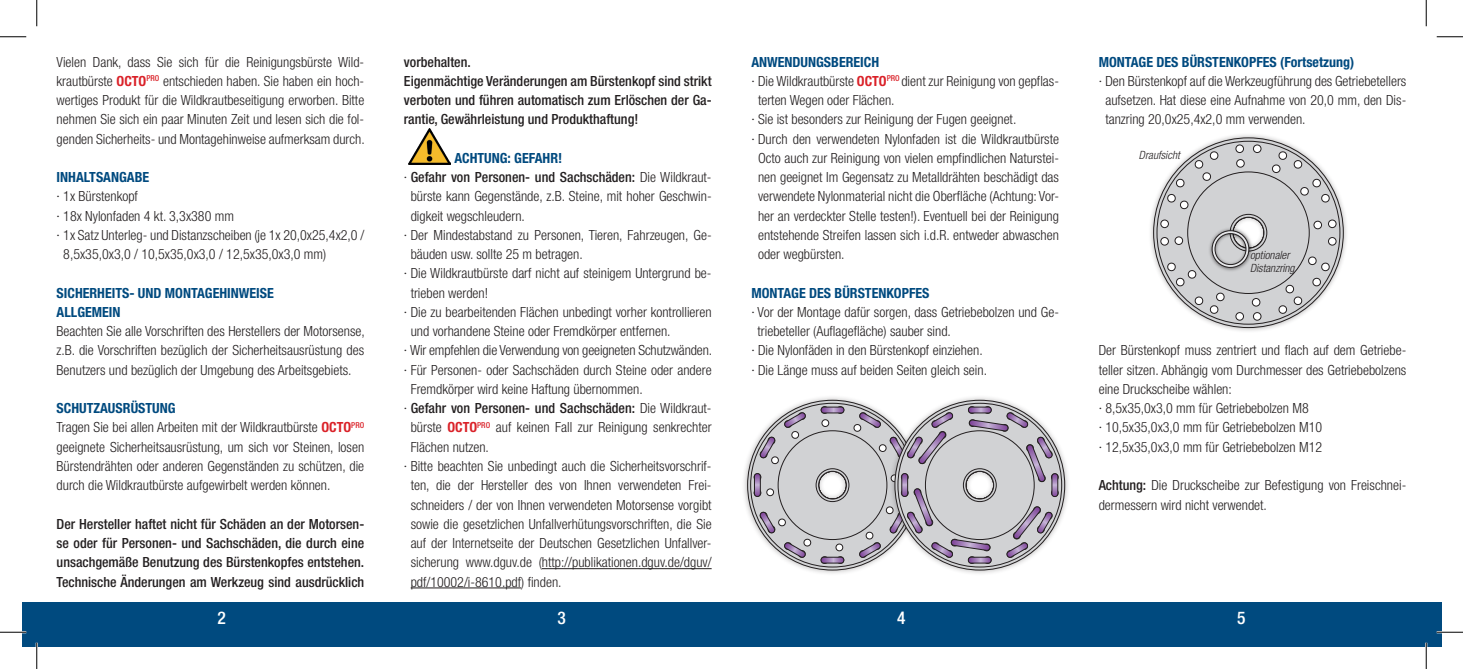
<style>
.page{position:relative;width:1463px;height:669px;background:#fff}
.page>*{position:absolute;margin:0;border:0;box-sizing:border-box;transform-origin:0 0}
.t1{font:500 condensed 17.5px "Helvetica Neue LT Pro";color:#fff}
.t2{font:300 condensed 14px/19.2px "Helvetica Neue LT Pro";color:#231f20;text-align:justify}
.t3{font:500 condensed 14px/19.2px "Helvetica Neue LT Pro";color:#231f20;text-align:justify}
.t4{font:700 condensed 14px/19.2px "Helvetica Neue LT Pro";color:#004a7f}
.t5{font:italic 300 condensed 11.38px/12.2px "Helvetica Neue LT Pro";color:#231f20}
.s1{font-weight:700;color:#da2128}
.s2{font-weight:700;color:#004a7f}
.s3{font-weight:300}
.s4{font-weight:500}
</style>
<div class="page">
<div style="left:22px;top:602px;width:1419px;height:45px;background:#004a7f"></div>
<hr style="left:542px;top:568px;width:169px;height:1px;background:#231f20">
<hr style="left:411px;top:587px;width:110px;height:1px;background:#231f20">
<img style="left:409px;top:128px;width:41px;height:37px">
<div style="left:1148px;top:133px;width:200px;height:200px;background:#231f20;opacity:.35"></div>
<svg style="left:1153px;top:137px;width:190px;height:191px"></svg>
<div style="left:741px;top:394px;width:182px;height:182px;background:#231f20;opacity:.35"></div>
<div style="left:889px;top:394px;width:181px;height:182px;background:#231f20;opacity:.35"></div>
<svg style="left:747px;top:400px;width:318px;height:170px"></svg>
<hr style="left:0;top:631px;width:26px;height:2px;background:#fff">
<hr style="left:1436px;top:631px;width:26px;height:2px;background:#fff">
<hr style="left:36px;top:643px;width:2px;height:26px;background:#fff">
<hr style="left:1425px;top:643px;width:2px;height:26px;background:#fff">
<svg style="left:0;top:36px;width:26px;height:1px"></svg>
<svg style="left:1436px;top:36px;width:26px;height:1px"></svg>
<svg style="left:0;top:632px;width:26px;height:1px"></svg>
<svg style="left:1436px;top:632px;width:26px;height:1px"></svg>
<svg style="left:36px;top:0;width:1px;height:26px"></svg>
<svg style="left:36px;top:643px;width:1px;height:26px"></svg>
<svg style="left:1425px;top:0;width:1px;height:26px"></svg>
<svg style="left:1425px;top:643px;width:1px;height:26px"></svg>
<p class="t2" style="left:57px;top:52px;width:310px">Vielen Dank, dass Sie sich für die Reinigungsbürste Wild&shy;krautbürste <span class="s1">OCTO</span><sup>PRO</sup> entschieden haben. Sie haben ein hoch&shy;wertiges Produkt für die Wildkrautbeseitigung erworben. Bitte nehmen Sie sich ein paar Minuten Zeit und lesen sich die fol&shy;genden Sicherheits- und Montagehinweise aufmerksam durch.</p>
<p class="t4" style="left:57px;top:167px;width:94px">INHALTSANGABE</p>
<p class="t2" style="left:57px;top:187px;width:83px">· 1x Bürstenkopf</p>
<p class="t2" style="left:57px;top:206px;width:179px">· 18x Nylonfaden 4 kt. 3,3x380 mm</p>
<p class="t2" style="left:57px;top:225px;width:309px">· 1x Satz Unterleg- und Distanzscheiben (je 1x 20,0x25,4x2,0 /</p>
<p class="t2" style="left:63px;top:244px;width:264px">8,5x35,0x3,0 / 10,5x35,0x3,0 / 12,5x35,0x3,0 mm)</p>
<p class="t4" style="left:57px;top:283px;width:219px">SICHERHEITS- UND MONTAGEHINWEISE<br>ALLGEMEIN</p>
<p class="t2" style="left:57px;top:321px;width:310px">Beachten Sie alle Vorschriften des Herstellers der Motorsense, z.B. die Vorschriften bezüglich der Sicherheitsausrüstung des Benutzers und bezüglich der Umgebung des Arbeitsgebiets.</p>
<p class="t2" style="left:57px;top:398px;width:309px;text-align:left"><span class="s2">SCHUTZAUSRÜSTUNG<br></span>Tragen Sie bei allen Arbeiten mit der Wildkrautbürste <span class="s1">OCTO</span><sup>PRO </sup>geeignete Sicherheitsausrüstung, um sich vor Steinen, losen Bürstendrähten oder anderen Gegenständen zu schützen, die durch die Wildkrautbürste aufgewirbelt werden können.</p>
<p class="t3" style="left:57px;top:514px;width:309px">Der Hersteller haftet nicht für Schäden an der Motorsen&shy;se oder für Personen- und Sachschäden, die durch eine unsachgemäße Benutzung des Bürstenkopfes entstehen.<br>Technische Änderungen am Werkzeug sind ausdrücklich</p>
<p class="t3" style="left:404px;top:52px;width:309px;text-align:left">vorbehalten.<br>Eigenmächtige Veränderungen am Bürstenkopf sind strikt verboten und führen automatisch zum Erlöschen der Ga&shy;rantie, Gewährleistung und Produkthaftung!</p>
<p class="t4" style="left:454px;top:148px;width:109px">ACHTUNG: GEFAHR!</p>
<p class="t3" style="left:404px;top:167px;width:309px"><span class="s3">·</span> Gefahr von Personen- und Sachschäden: <span class="s3">Die Wildkraut-</span></p>
<p class="t2" style="left:411px;top:187px;width:302px">bürste kann Gegenstände, z.B. Steine, mit hoher Geschwin-</p>
<p class="t2" style="left:411px;top:206px;width:116px">digkeit wegschleudern.</p>
<p class="t2" style="left:404px;top:225px;width:309px">· Der Mindestabstand zu Personen, Tieren, Fahrzeugen, Ge-</p>
<p class="t2" style="left:411px;top:244px;width:174px">bäuden usw. sollte 25 m betragen.</p>
<p class="t2" style="left:404px;top:264px;width:309px">· Die Wildkrautbürste darf nicht auf steinigem Untergrund be-</p>
<p class="t2" style="left:411px;top:283px;width:79px">trieben werden!</p>
<p class="t2" style="left:404px;top:302px;width:309px">· Die zu bearbeitenden Flächen unbedingt vorher kontrollieren</p>
<p class="t2" style="left:411px;top:321px;width:261px">und vorhandene Steine oder Fremdkörper entfernen.</p>
<p class="t2" style="left:404px;top:341px;width:310px">· Wir empfehlen die Verwendung von geeigneten Schutzwänden.</p>
<p class="t2" style="left:404px;top:360px;width:309px">· Für Personen- oder Sachschäden durch Steine oder andere</p>
<p class="t2" style="left:411px;top:379px;width:233px">Fremdkörper wird keine Haftung übernommen.</p>
<p class="t3" style="left:404px;top:398px;width:309px"><span class="s3">·</span> Gefahr von Personen- und Sachschäden: <span class="s3">Die Wildkraut-</span></p>
<p class="t2" style="left:411px;top:418px;width:302px">bürste <span class="s1">OCTO</span><sup>PRO</sup> auf keinen Fall zur Reinigung senkrechter</p>
<p class="t2" style="left:411px;top:437px;width:80px">Flächen nutzen.</p>
<p class="t2" style="left:404px;top:456px;width:309px">· Bitte beachten Sie unbedingt auch die Sicherheitsvorschrif-</p>
<p class="t2" style="left:411px;top:475px;width:302px">ten, die der Hersteller des von Ihnen verwendeten Frei-</p>
<p class="t2" style="left:411px;top:495px;width:302px">schneiders / der von Ihnen verwendeten Motorsense vorgibt</p>
<p class="t2" style="left:411px;top:514px;width:302px">sowie die gesetzlichen Unfallverhütungsvorschriften, die Sie</p>
<p class="t2" style="left:411px;top:533px;width:302px">auf der Internetseite der Deutschen Gesetzlichen Unfallver-</p>
<p class="t2" style="left:411px;top:552px;width:302px">sicherung www.dguv.de (http://publikationen.dguv.de/dguv/</p>
<p class="t2" style="left:411px;top:572px;width:152px">pdf/10002/i-8610.pdf) finden.</p>
<p class="t4" style="left:751px;top:52px;width:129px">ANWENDUNGSBEREICH</p>
<p class="t2" style="left:751px;top:71px;width:309px">· Die Wildkrautbürste <span class="s1">OCTO</span><sup>PRO</sup> dient zur Reinigung von gepflas-</p>
<p class="t2" style="left:758px;top:90px;width:138px">terten Wegen oder Flächen.</p>
<p class="t2" style="left:751px;top:110px;width:266px">· Sie ist besonders zur Reinigung der Fugen geeignet.</p>
<p class="t2" style="left:751px;top:129px;width:309px">· Durch den verwendeten Nylonfaden ist die Wildkrautbürste</p>
<p class="t2" style="left:758px;top:148px;width:302px">Octo auch zur Reinigung von vielen empfindlichen Naturstei-</p>
<p class="t2" style="left:758px;top:167px;width:302px">nen geeignet Im Gegensatz zu Metalldrähten beschädigt das</p>
<p class="t2" style="left:758px;top:187px;width:302px">verwendete Nylonmaterial nicht die Oberfläche (Achtung: Vor-</p>
<p class="t2" style="left:758px;top:206px;width:302px">her an verdeckter Stelle testen!). Eventuell bei der Reinigung</p>
<p class="t2" style="left:758px;top:225px;width:302px">entstehende Streifen lassen sich i.d.R. entweder abwaschen</p>
<p class="t2" style="left:758px;top:244px;width:88px">oder wegbürsten.</p>
<p class="t4" style="left:751px;top:283px;width:180px">MONTAGE DES BÜRSTENKOPFES</p>
<p class="t2" style="left:751px;top:302px;width:309px">· Vor der Montage dafür sorgen, dass Getriebebolzen und Ge-</p>
<p class="t2" style="left:757px;top:321px;width:195px">triebeteller (Auflagefläche) sauber sind.</p>
<p class="t2" style="left:751px;top:341px;width:233px">· Die Nylonfäden in den Bürstenkopf einziehen.</p>
<p class="t2" style="left:751px;top:360px;width:237px">· Die Länge muss auf beiden Seiten gleich sein.</p>
<p class="t4" style="left:1098px;top:52px;width:257px">MONTAGE DES BÜRSTENKOPFES (Fortsetzung)</p>
<p class="t2" style="left:1105px;top:71px;width:302px;text-indent:-7px">· Den Bürstenkopf auf die Werkzeugführung des Getriebetellers aufsetzen. Hat diese eine Aufnahme von 20,0 mm, den Dis&shy;tanzring 20,0x25,4x2,0 mm verwenden.</p>
<p class="t5" style="left:1139px;top:149px;width:42px">Draufsicht</p>
<p class="t5" style="left:1250px;top:249px;width:46px">optionaler<br>Distanzring</p>
<p class="t2" style="left:1098px;top:341px;width:309px;text-align:left">Der Bürstenkopf muss zentriert und flach auf dem Getriebe&shy;teller sitzen. Abhängig vom Durchmesser des Getriebebolzens eine Druckscheibe wählen:<br>· 8,5x35,0x3,0 mm für Getriebebolzen M8<br>· 10,5x35,0x3,0 mm für Getriebebolzen M10<br>· 12,5x35,0x3,0 mm für Getriebebolzen M12</p>
<p class="t2" style="left:1098px;top:475px;width:309px"><span class="s4">Achtung:</span> Die Druckscheibe zur Befestigung von Freischnei&shy;dermessern wird nicht verwendet.</p>
<p class="t1" style="left:217px;top:607px;width:10px">2</p>
<p class="t1" style="left:557px;top:607px;width:10px">3</p>
<p class="t1" style="left:897px;top:607px;width:10px">4</p>
<p class="t1" style="left:1237px;top:607px;width:10px">5</p>
</div>
